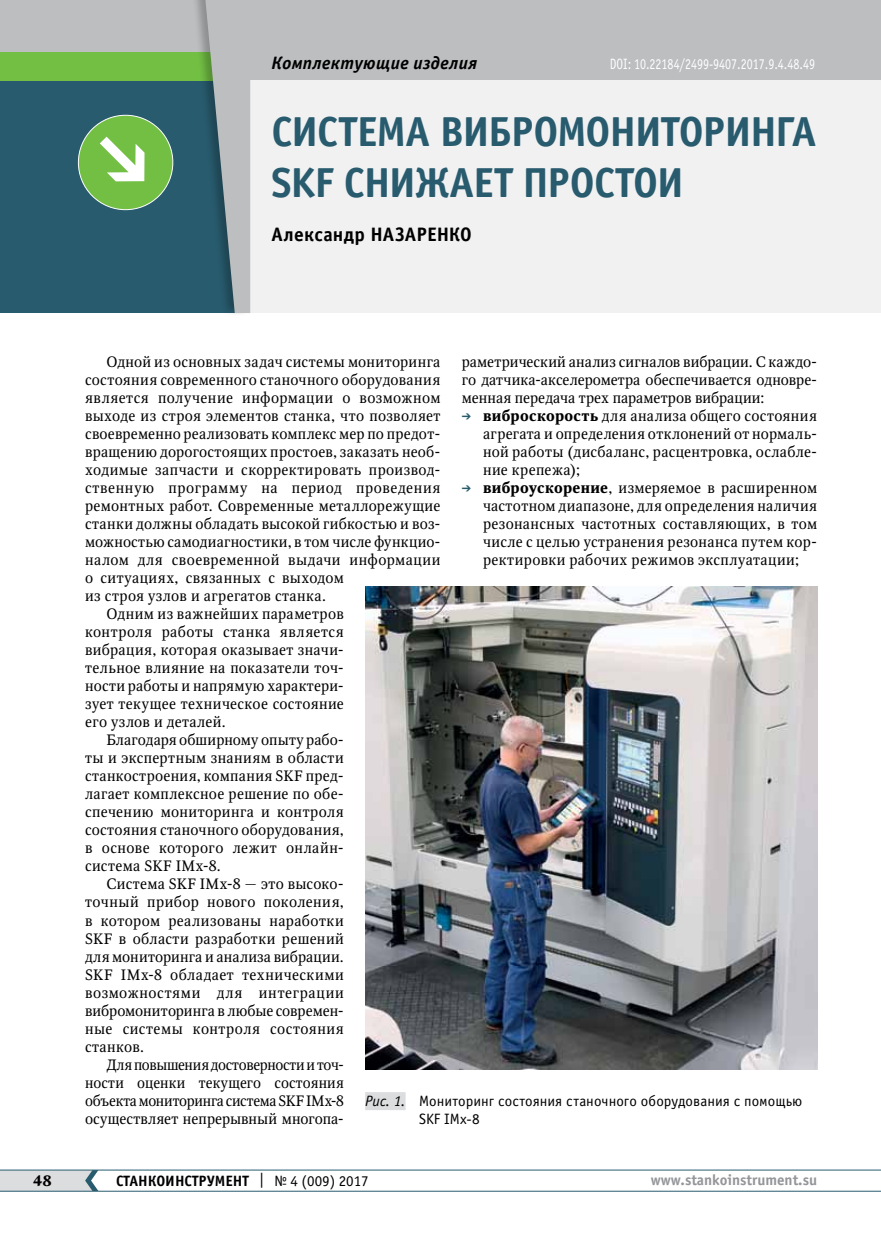
<style>
.page{position:relative;width:881px;height:1234px;background:#fff}
.page>*{position:absolute;margin:0;border:0;box-sizing:border-box;transform-origin:0 0}
.t1{font:700 42px/51px "Officina Sans C";letter-spacing:-.025em;color:#285b6e}
.t2{font:700 19.5px "Officina Sans C";letter-spacing:.015em;color:#000}
.t3{font:italic 700 18px "Officina Sans C";letter-spacing:.015em;color:#000}
.t4{font:15px/18px "Octava";letter-spacing:.02em;color:#000;text-align:justify}
.t5{font:15px/18px "Officina Sans C";letter-spacing:.005em;color:#000}
.t6{font:15px "Octava";letter-spacing:.04em;color:#000}
.t7{font:15px "Officina Sans C";color:#fff;scale:.8 1}
.t8{font:15px "Octava";letter-spacing:-.015em;color:#000}
.t9{font:15px "Octava";color:#000}
.t10{font:15px "Octava";letter-spacing:-.02em;color:#000}
.t11{font:700 15px "Officina Sans C";color:#000}
.t12{font:15px "Octava";letter-spacing:.05em;color:#000}
.t13{font:700 15px "Officina Sans C";color:#939598}
.t14{font:700 15px "Octava";color:#000}
.s1{color:#285b6e}
.s2{font-weight:700}
.s3{font-style:italic}
.s4{font-weight:400}
</style>
<div class="page">
<hr style="left:0;top:1190px;width:880px;height:1px;background:#285b6e">
<hr style="left:0;top:1169px;width:880px;height:1px;background:#285b6e">
<svg style="left:0;top:1169px;width:98px;height:21px"></svg>
<div style="left:0;top:0;width:880px;height:81px;background:#bcbec0"></div>
<div style="left:214px;top:81px;width:666px;height:232px;background:#f1f1f2"></div>
<div style="left:0;top:74px;width:236px;height:239px;background:#285b6e"></div>
<svg style="left:77px;top:114px;width:97px;height:97px"></svg>
<div style="left:0;top:52px;width:222px;height:29px;background:#72bf44"></div>
<div style="left:190px;top:0;width:61px;height:317px;background:#000;opacity:.25"></div>
<svg style="left:205px;top:0;width:45px;height:313px"></svg>
<img style="left:365px;top:586px;width:451px;height:483px">
<div style="left:365px;top:1091px;width:40px;height:18px;background:#dcddde"></div>
<p class="t3" style="left:271px;top:53px;width:207px">Комплектующие изделия</p>
<p class="t7" style="left:609px;top:56px;width:258px">DOI: 10.22184/2499-9407.2017.9.4.48.49</p>
<h1 class="t1" style="left:271px;top:107px;width:546px">Система вибромониторинга<br>SKF снижает простои</h1>
<h2 class="t2" style="left:271px;top:223px;width:145px">Александр НАЗАРЕН</h2>
<h2 class="t2" style="left:449px;top:223px;width:22px">КО</h2>
<p class="t4" style="left:461px;top:353px;width:357px">раметрический анализ сигналов вибрации. С каждо&shy;го датчика-акселерометра обеспечивается одновре&shy;менная передача трех параметров вибрации:</p>
<p class="t4" style="left:483px;top:407px;width:335px;text-indent:-21px"><span class="s1">➔</span> <span class="s2">виброскорость</span> для анализа общего состояния агрегата и определения отклонений от нормаль&shy;ной работы (дисбаланс, расцентровка, ослабле&shy;ние крепежа);</p>
<p class="t4" style="left:483px;top:479px;width:335px;text-indent:-21px"><span class="s1">➔</span> <span class="s2">виброускорение</span>, измеряемое в расширенном частотном диапазоне, для определения наличия резонансных частотных составляющих, в том числе с целью устранения резонанса путем кор&shy;ректировки рабочих режимов эксплуатации;</p>
<p class="t4" style="left:106px;top:353px;width:335px">Одной из основных задач системы мониторинга</p>
<p class="t4" style="left:85px;top:371px;width:356px">состояния современного станочного оборудования</p>
<p class="t4" style="left:85px;top:389px;width:357px">является получение информации о возможном</p>
<p class="t4" style="left:85px;top:407px;width:357px">выходе из строя элементов станка, что позволяет</p>
<p class="t4" style="left:85px;top:425px;width:357px">своевременно реализовать комплекс мер по предот-</p>
<p class="t4" style="left:85px;top:443px;width:357px">вращению дорогостоящих простоев, заказать необ-</p>
<p class="t4" style="left:85px;top:461px;width:357px">ходимые запчасти и скорректировать производ-</p>
<p class="t4" style="left:85px;top:479px;width:356px">ственную программу на период проведения</p>
<p class="t4" style="left:85px;top:497px;width:357px">ремонтных работ. Современные металлорежущие</p>
<p class="t4" style="left:85px;top:515px;width:357px">станки должны обладать высокой гибкостью и воз-</p>
<p class="t4" style="left:85px;top:533px;width:357px">можностью самодиагностики, в том числе функцио-</p>
<p class="t4" style="left:85px;top:551px;width:356px">налом для своевременной выдачи информации</p>
<p class="t4" style="left:85px;top:569px;width:260px">о ситуациях, связанных с выходом</p>
<p class="t4" style="left:85px;top:587px;width:242px">из строя узлов и агрегатов станка.</p>
<p class="t4" style="left:106px;top:605px;width:239px">Одним из важнейших параметров</p>
<p class="t6" style="left:85px;top:622px;width:260px">контроля работы станка является</p>
<p class="t4" style="left:85px;top:641px;width:260px">вибрация, которая оказывает значи-</p>
<p class="t4" style="left:85px;top:659px;width:260px">тельное влияние на показатели точ-</p>
<p class="t4" style="left:85px;top:677px;width:260px">ности работы и напрямую характери-</p>
<p class="t4" style="left:85px;top:695px;width:260px">зует текущее техническое состояние</p>
<p class="t4" style="left:85px;top:713px;width:142px">его узлов и деталей.</p>
<p class="t4" style="left:106px;top:731px;width:239px">Благодаря обширному опыту рабо-</p>
<p class="t4" style="left:85px;top:749px;width:260px">ты и экспертным знаниям в области</p>
<p class="t4" style="left:85px;top:767px;width:260px">станкостроения, компания SKF пред-</p>
<p class="t4" style="left:85px;top:785px;width:260px">лагает комплексное решение по обе-</p>
<p class="t4" style="left:85px;top:803px;width:260px">спечению мониторинга и контроля</p>
<p class="t4" style="left:85px;top:821px;width:260px">состояния станочного оборудования,</p>
<p class="t4" style="left:85px;top:839px;width:258px">в основе которого лежит онлайн-</p>
<p class="t4" style="left:85px;top:857px;width:137px">система SKF IMx-8.</p>
<p class="t4" style="left:106px;top:875px;width:239px">Система SKF IMx-8 — это высоко-</p>
<p class="t4" style="left:85px;top:893px;width:260px">точный прибор нового поколения,</p>
<p class="t4" style="left:85px;top:911px;width:260px">в котором реализованы наработки</p>
<p class="t4" style="left:85px;top:929px;width:260px">SKF в области разработки решений</p>
<p class="t4" style="left:85px;top:947px;width:260px">для мониторинга и анализа вибрации.</p>
<p class="t4" style="left:85px;top:965px;width:260px">SKF IMx-8 обладает техническими</p>
<p class="t12" style="left:85px;top:982px;width:260px">возможностями для интеграции</p>
<p class="t9" style="left:85px;top:1000px;width:260px">вибромониторинга в любые современ-</p>
<p class="t6" style="left:85px;top:1018px;width:260px">ные системы контроля состояния</p>
<p class="t4" style="left:85px;top:1037px;width:60px">станков.</p>
<p class="t10" style="left:106px;top:1054px;width:239px">Для повышения достоверности и точ-</p>
<p class="t4" style="left:85px;top:1073px;width:260px">ности оценки текущего состояния</p>
<p class="t8" style="left:85px;top:1090px;width:260px">объекта мониторинга система SKF IMx-8</p>
<p class="t4" style="left:85px;top:1109px;width:260px">осуществляет непрерывный многопа-</p>
<p class="t5" style="left:419px;top:1091px;width:384px;text-indent:-54px"><span class="s3">Рис. 1.</span> Мониторинг состояния станочного оборудования с помощью<br>SKF IMx-8</p>
<p class="t14" style="left:33px;top:1170px;width:20px">48</p>
<p class="t11" style="left:116px;top:1171px;width:254px">СТАНКОИНСТРУМЕНТ <span class="s4">| № 4 (009) 2017</span></p>
<p class="t13" style="left:650px;top:1171px;width:168px">www.stankoinstrument.su</p>
</div>
